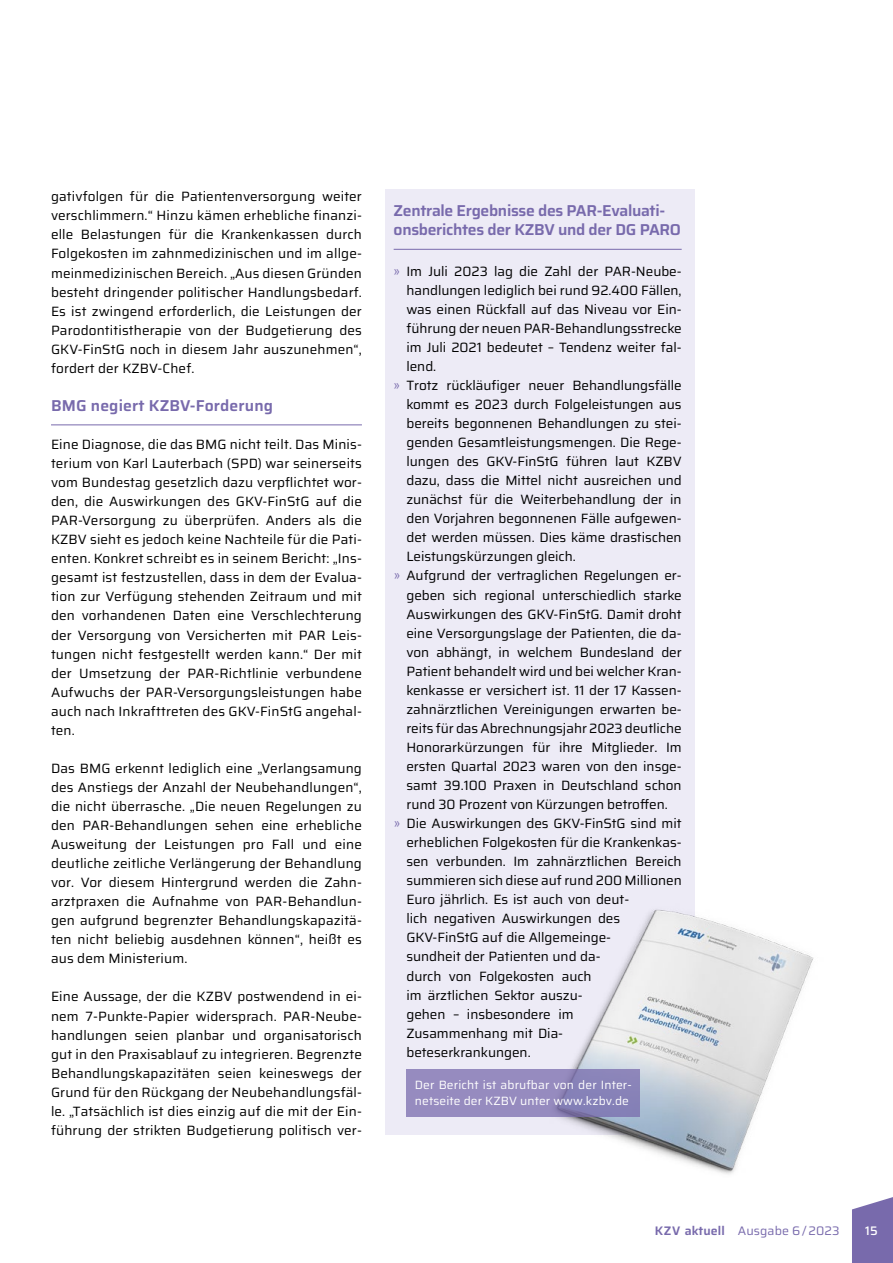
<style>
.page{position:relative;width:893px;height:1263px;background:#fff}
.page>*{position:absolute;margin:0;border:0;box-sizing:border-box;transform-origin:0 0}
.t1{font:600 15.75px/19px "Saira";letter-spacing:-.02em;color:#786aac}
.t2{font:600 15.75px "Saira";letter-spacing:.01em;color:#786aac}
.t3{font:13.5px/19px "Saira";letter-spacing:-.005em;color:#000;text-align:justify}
.t4{font:12.3px "Saira";letter-spacing:.01em;color:#786aac}
.t5{font:500 12.3px "Saira";color:#fff}
.t6{font:12px/16.5px "Saira";letter-spacing:.01em;color:#fff}
.s1{color:#786aac}
.s2{font-weight:600}
</style>
<div class="page">
<div style="left:385px;top:190px;width:310px;height:945px;background:#edebf6"></div>
<hr style="left:394px;top:249px;width:288px;height:1px;background:#786aac">
<hr style="left:51px;top:424px;width:311px;height:1px;background:#786aac">
<img style="left:459px;top:909px;width:355px;height:265px">
<div style="left:406px;top:1070px;width:234px;height:47px;background:linear-gradient(to right,#9b8ec2,#8681b6)"></div>
<svg style="left:852px;top:1197px;width:41px;height:66px;background:#8478b3"></svg>
<p class="t3" style="left:51px;top:187px;width:312px">gativfolgen für die Patientenversorgung weiter verschlimmern.“ Hinzu kämen erhebliche finanzi&shy;elle Belastungen für die Krankenkassen durch Folgekosten im zahnmedizinischen und im allge&shy;meinmedizinischen Bereich. „Aus diesen Gründen besteht dringender politischer Handlungsbedarf.<br>Es ist zwingend erforderlich, die Leistungen der Parodontitistherapie von der Budgetierung des GKV-FinStG noch in diesem Jahr auszunehmen“, fordert der KZBV-Chef.</p>
<p class="t2" style="left:51px;top:393px;width:224px">BMG negiert KZBV-Forderung</p>
<p class="t3" style="left:51px;top:434px;width:312px">Eine Diagnose, die das BMG nicht teilt. Das Minis&shy;terium von Karl Lauterbach (SPD) war seinerseits vom Bundestag gesetzlich dazu verpflichtet wor&shy;den, die Auswirkungen des GKV-FinStG auf die PAR-Versorgung zu überprüfen. Anders als die KZBV sieht es jedoch keine Nachteile für die Pati&shy;enten. Konkret schreibt es in seinem Bericht: „Ins&shy;gesamt ist festzustellen, dass in dem der Evalua&shy;tion zur Verfügung stehenden Zeitraum und mit den vorhandenen Daten eine Verschlechterung der Versorgung von Versicherten mit PAR Leis&shy;tungen nicht festgestellt werden kann.“ Der mit der Umsetzung der PAR-Richtlinie verbundene Aufwuchs der PAR-Versorgungsleistungen habe auch nach Inkrafttreten des GKV-FinStG angehal&shy;ten.</p>
<p class="t3" style="left:51px;top:758px;width:312px">Das BMG erkennt lediglich eine „Verlangsamung des Anstiegs der Anzahl der Neubehandlungen“, die nicht überrasche. „Die neuen Regelungen zu den PAR-Behandlungen sehen eine erhebliche Ausweitung der Leistungen pro Fall und eine deutliche zeitliche Verlängerung der Behandlung vor. Vor diesem Hintergrund werden die Zahn&shy;arztpraxen die Aufnahme von PAR-Behandlun&shy;gen aufgrund begrenzter Behandlungskapazitä&shy;ten nicht beliebig ausdehnen können“, heißt es aus dem Ministerium.</p>
<p class="t3" style="left:51px;top:987px;width:312px">Eine Aussage, der die KZBV postwendend in ei&shy;nem 7-Punkte-Papier widersprach. PAR-Neube&shy;handlungen seien planbar und organisatorisch gut in den Praxisablauf zu integrieren. Begrenzte Behandlungskapazitäten seien keineswegs der Grund für den Rückgang der Neubehandlungsfäl&shy;le. „Tatsächlich ist dies einzig auf die mit der Ein&shy;führung der strikten Budgetierung politisch ver-</p>
<p class="t1" style="left:394px;top:201px;width:289px">Zentrale Ergebnisse des PAR-Evaluati&shy;onsberichtes der KZBV und der DG PARO</p>
<p class="t3" style="left:394px;top:261px;width:290px"><span class="s1">»</span> Im Juli 2023 lag die Zahl der PAR-Neube-</p>
<p class="t3" style="left:406px;top:280px;width:277px">handlungen lediglich bei rund 92.400 Fällen,</p>
<p class="t3" style="left:406px;top:299px;width:277px">was einen Rückfall auf das Niveau vor Ein-</p>
<p class="t3" style="left:406px;top:318px;width:277px">führung der neuen PAR-Behandlungsstrecke</p>
<p class="t3" style="left:406px;top:337px;width:277px">im Juli 2021 bedeutet – Tendenz weiter fal-</p>
<p class="t3" style="left:406px;top:356px;width:31px">lend.</p>
<p class="t3" style="left:394px;top:375px;width:290px"><span class="s1">»</span> Trotz rückläufiger neuer Behandlungsfälle</p>
<p class="t3" style="left:406px;top:394px;width:277px">kommt es 2023 durch Folgeleistungen aus</p>
<p class="t3" style="left:406px;top:413px;width:277px">bereits begonnenen Behandlungen zu stei-</p>
<p class="t3" style="left:406px;top:432px;width:277px">genden Gesamtleistungsmengen. Die Rege-</p>
<p class="t3" style="left:406px;top:451px;width:277px">lungen des GKV-FinStG führen laut KZBV</p>
<p class="t3" style="left:406px;top:470px;width:277px">dazu, dass die Mittel nicht ausreichen und</p>
<p class="t3" style="left:406px;top:489px;width:277px">zunächst für die Weiterbehandlung der in</p>
<p class="t3" style="left:406px;top:509px;width:277px">den Vorjahren begonnenen Fälle aufgewen-</p>
<p class="t3" style="left:406px;top:528px;width:277px">det werden müssen. Dies käme drastischen</p>
<p class="t3" style="left:406px;top:547px;width:171px">Leistungskürzungen gleich.</p>
<p class="t3" style="left:394px;top:566px;width:290px"><span class="s1">»</span> Aufgrund der vertraglichen Regelungen er-</p>
<p class="t3" style="left:406px;top:585px;width:277px">geben sich regional unterschiedlich starke</p>
<p class="t3" style="left:406px;top:604px;width:277px">Auswirkungen des GKV-FinStG. Damit droht</p>
<p class="t3" style="left:406px;top:623px;width:277px">eine Versorgungslage der Patienten, die da-</p>
<p class="t3" style="left:406px;top:642px;width:277px">von abhängt, in welchem Bundesland der</p>
<p class="t3" style="left:406px;top:661px;width:277px">Patient behandelt wird und bei welcher Kran-</p>
<p class="t3" style="left:406px;top:680px;width:277px">kenkasse er versichert ist. 11 der 17 Kassen-</p>
<p class="t3" style="left:406px;top:699px;width:277px">zahnärztlichen Vereinigungen erwarten be-</p>
<p class="t3" style="left:406px;top:718px;width:277px">reits für das Abrechnungsjahr 2023 deutliche</p>
<p class="t3" style="left:406px;top:737px;width:277px">Honorarkürzungen für ihre Mitglieder. Im</p>
<p class="t3" style="left:406px;top:756px;width:277px">ersten Quartal 2023 waren von den insge-</p>
<p class="t3" style="left:406px;top:775px;width:277px">samt 39.100 Praxen in Deutschland schon</p>
<p class="t3" style="left:406px;top:794px;width:263px">rund 30 Prozent von Kürzungen betroffen.</p>
<p class="t3" style="left:394px;top:813px;width:289px"><span class="s1">»</span> Die Auswirkungen des GKV-FinStG sind mit</p>
<p class="t3" style="left:406px;top:832px;width:277px">erheblichen Folgekosten für die Krankenkas-</p>
<p class="t3" style="left:406px;top:851px;width:277px">sen verbunden. Im zahnärztlichen Bereich</p>
<p class="t3" style="left:406px;top:870px;width:277px">summieren sich diese auf rund 200 Millionen</p>
<p class="t3" style="left:406px;top:889px;width:224px">Euro jährlich. Es ist auch von deut-</p>
<p class="t3" style="left:406px;top:909px;width:215px">lich negativen Auswirkungen des</p>
<p class="t3" style="left:406px;top:928px;width:206px">GKV-FinStG auf die Allgemeinge-</p>
<p class="t3" style="left:406px;top:947px;width:196px">sundheit der Patienten und da-</p>
<p class="t3" style="left:406px;top:966px;width:187px">durch von Folgekosten auch</p>
<p class="t3" style="left:406px;top:985px;width:178px">im ärztlichen Sektor auszu-</p>
<p class="t3" style="left:406px;top:1004px;width:169px">gehen – insbesondere im</p>
<p class="t3" style="left:406px;top:1023px;width:158px">Zusammenhang mit Dia-</p>
<p class="t3" style="left:406px;top:1042px;width:126px">beteserkrankungen.</p>
<p class="t6" style="left:415px;top:1076px;width:218px">Der Bericht ist abrufbar von der Inter&shy;netseite der KZBV unter www.kzbv.de</p>
<p class="t4" style="left:655px;top:1221px;width:186px"><span class="s2">KZV aktuell</span> Ausgabe 6/2023</p>
<p class="t5" style="left:865px;top:1221px;width:14px">15</p>
</div>
